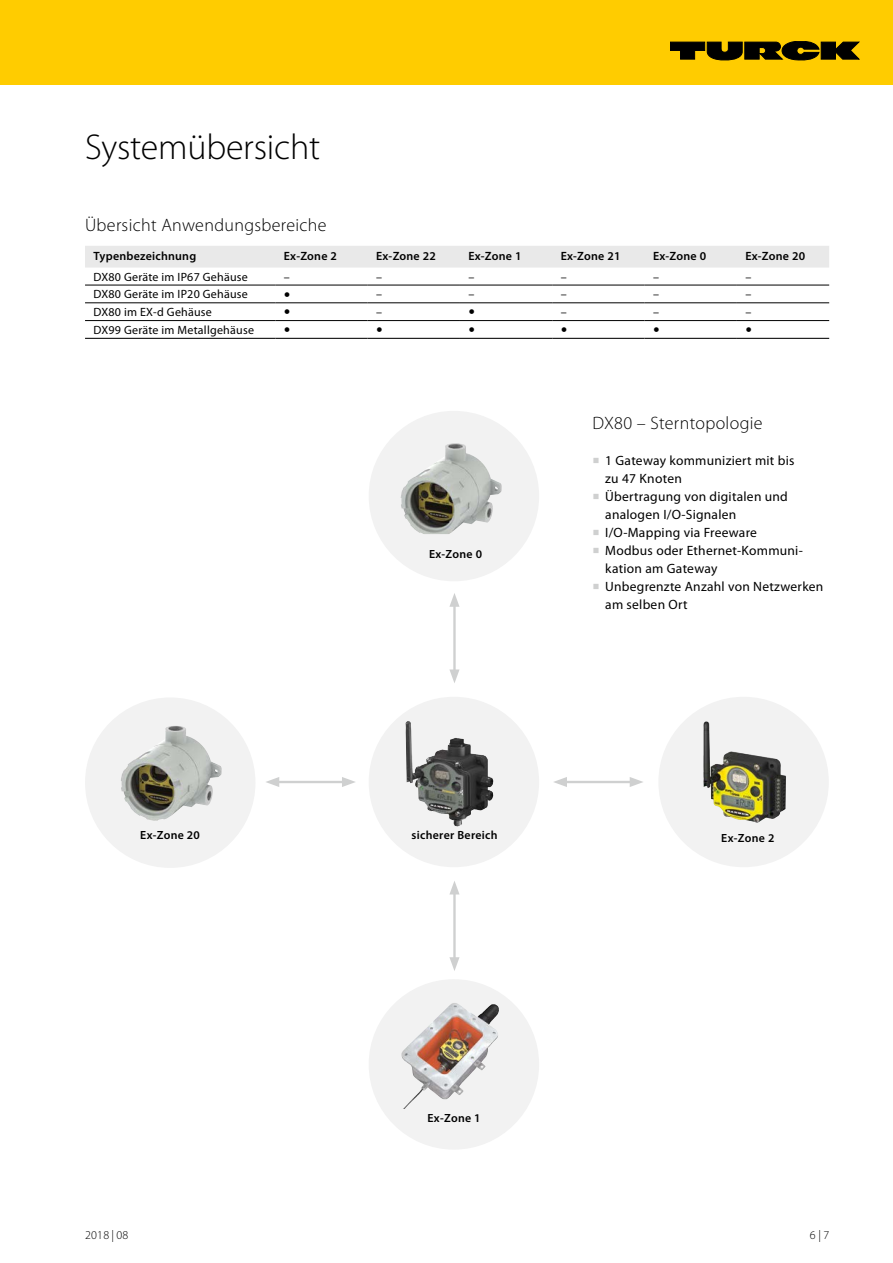
<style>
.page{position:relative;width:893px;height:1263px;background:#fff}
.page>*{position:absolute;margin:0;border:0;box-sizing:border-box;transform-origin:0 0}
.t1{font:300 36px "Myriad Pro";letter-spacing:-.005em;color:#000}
.t2{font:300 18px "Myriad Pro";letter-spacing:.02em;color:#000}
.t3{font:13.5px/18px "Myriad Pro";letter-spacing:.02em;color:#000}
.t4{font:12px "Myriad Pro";letter-spacing:.02em;color:#000}
.t5{font:600 12px "Myriad Pro";letter-spacing:.02em;color:#000}
.t6{font:300 12px "Myriad Pro";letter-spacing:.02em;color:#000}
.t7{font:600 11.85px "Myriad Pro";letter-spacing:.025em;color:#000}
.s1{font-family:"Minion Pro";font-size:18px;color:#cfd0d0}
</style>
<div class="page">
<div style="left:0;top:0;width:893px;height:85px;background:#fc0"></div>
<svg style="left:670px;top:41px;width:189px;height:19px"></svg>
<div style="left:369px;top:979px;width:170px;height:170px;background:#f2f2f2;border-radius:50%"></div>
<div style="left:658px;top:697px;width:171px;height:170px;background:#f2f2f2;border-radius:50%"></div>
<svg style="left:369px;top:411px;width:170px;height:170px;fill:#f2f2f2"></svg>
<div style="left:369px;top:697px;width:170px;height:170px;background:#f2f2f2;border-radius:50%"></div>
<div style="left:85px;top:246px;width:744px;height:22px;background:#e9e9e9"></div>
<hr style="left:85px;top:338px;width:190px;height:1px;background:#000">
<hr style="left:275px;top:338px;width:93px;height:1px;background:#000">
<hr style="left:368px;top:338px;width:92px;height:1px;background:#000">
<hr style="left:460px;top:338px;width:92px;height:1px;background:#000">
<hr style="left:552px;top:338px;width:93px;height:1px;background:#000">
<hr style="left:645px;top:338px;width:92px;height:1px;background:#000">
<hr style="left:737px;top:338px;width:92px;height:1px;background:#000">
<hr style="left:85px;top:320px;width:190px;height:1px;background:#000">
<hr style="left:275px;top:320px;width:93px;height:1px;background:#000">
<hr style="left:368px;top:320px;width:92px;height:1px;background:#000">
<hr style="left:460px;top:320px;width:92px;height:1px;background:#000">
<hr style="left:552px;top:320px;width:93px;height:1px;background:#000">
<hr style="left:645px;top:320px;width:92px;height:1px;background:#000">
<hr style="left:737px;top:320px;width:92px;height:1px;background:#000">
<hr style="left:85px;top:285px;width:190px;height:1px;background:#000">
<hr style="left:275px;top:285px;width:93px;height:1px;background:#000">
<hr style="left:368px;top:285px;width:92px;height:1px;background:#000">
<hr style="left:460px;top:285px;width:92px;height:1px;background:#000">
<hr style="left:552px;top:285px;width:93px;height:1px;background:#000">
<hr style="left:645px;top:285px;width:92px;height:1px;background:#000">
<hr style="left:737px;top:285px;width:92px;height:1px;background:#000">
<hr style="left:85px;top:302px;width:190px;height:1px;background:#000">
<hr style="left:275px;top:302px;width:93px;height:1px;background:#000">
<hr style="left:368px;top:302px;width:92px;height:1px;background:#000">
<hr style="left:460px;top:302px;width:92px;height:1px;background:#000">
<hr style="left:552px;top:302px;width:93px;height:1px;background:#000">
<hr style="left:645px;top:302px;width:92px;height:1px;background:#000">
<hr style="left:737px;top:302px;width:92px;height:1px;background:#000">
<img style="left:405px;top:722px;width:88px;height:105px">
<hr style="left:563px;top:781px;width:71px;height:2px;background:#cfd0d0">
<svg style="left:554px;top:777px;width:13px;height:10px"></svg>
<svg style="left:630px;top:777px;width:13px;height:10px"></svg>
<hr style="left:275px;top:781px;width:71px;height:2px;background:#cfd0d0">
<svg style="left:266px;top:777px;width:13px;height:10px"></svg>
<svg style="left:342px;top:777px;width:13px;height:10px"></svg>
<hr style="left:453px;top:602px;width:3px;height:72px;background:#cfd0d0">
<svg style="left:449px;top:669px;width:11px;height:14px"></svg>
<svg style="left:449px;top:593px;width:11px;height:14px"></svg>
<hr style="left:453px;top:890px;width:3px;height:72px;background:#cfd0d0">
<svg style="left:449px;top:957px;width:11px;height:14px"></svg>
<svg style="left:450px;top:881px;width:9px;height:13px"></svg>
<img style="left:424px;top:443px;width:31px;height:27px">
<img style="left:703px;top:721px;width:83px;height:102px">
<img style="left:401px;top:1003px;width:98px;height:106px">
<svg style="left:85px;top:697px;width:170px;height:171px;fill:#f2f2f2"></svg>
<img style="left:151px;top:726px;width:24px;height:22px">
<h1 class="t1" style="left:85px;top:125px;width:237px">Systemübersicht</h1>
<h2 class="t2" style="left:85px;top:214px;width:243px">Übersicht Anwendungsbereiche</h2>
<p class="t5" style="left:94px;top:248px;width:104px">Typenbezeichnung</p>
<p class="t5" style="left:284px;top:248px;width:55px">Ex-Zone 2</p>
<p class="t5" style="left:376px;top:248px;width:61px">Ex-Zone 22</p>
<p class="t5" style="left:468px;top:248px;width:55px">Ex-Zone 1</p>
<p class="t5" style="left:561px;top:248px;width:61px">Ex-Zone 21</p>
<p class="t5" style="left:653px;top:248px;width:55px">Ex-Zone 0</p>
<p class="t5" style="left:745px;top:248px;width:61px">Ex-Zone 20</p>
<p class="t4" style="left:94px;top:269px;width:156px">DX80 Geräte im IP67 Gehäuse</p>
<p class="t4" style="left:284px;top:269px;width:7px">–</p>
<p class="t4" style="left:376px;top:269px;width:7px">–</p>
<p class="t4" style="left:468px;top:269px;width:7px">–</p>
<p class="t4" style="left:561px;top:269px;width:7px">–</p>
<p class="t4" style="left:653px;top:269px;width:7px">–</p>
<p class="t4" style="left:745px;top:269px;width:7px">–</p>
<p class="t4" style="left:94px;top:287px;width:156px">DX80 Geräte im IP20 Gehäuse</p>
<p class="t4" style="left:376px;top:287px;width:7px">–</p>
<p class="t4" style="left:468px;top:287px;width:7px">–</p>
<p class="t4" style="left:561px;top:287px;width:7px">–</p>
<p class="t4" style="left:653px;top:287px;width:7px">–</p>
<p class="t4" style="left:745px;top:287px;width:7px">–</p>
<p class="t4" style="left:94px;top:305px;width:120px">DX80 im EX-d Gehäuse</p>
<p class="t4" style="left:376px;top:305px;width:7px">–</p>
<p class="t4" style="left:561px;top:305px;width:7px">–</p>
<p class="t4" style="left:653px;top:305px;width:7px">–</p>
<p class="t4" style="left:745px;top:305px;width:7px">–</p>
<p class="t4" style="left:94px;top:322px;width:162px">DX99 Geräte im Metallgehäuse</p>
<p class="t7" style="left:140px;top:828px;width:61px">Ex-Zone 20</p>
<p class="t7" style="left:429px;top:547px;width:55px">Ex-Zone 0</p>
<h2 class="t2" style="left:592px;top:412px;width:172px">DX80 – Sterntopologie</h2>
<p class="t3" style="left:605px;top:451px;width:191px;text-indent:-13px"><span class="s1">■</span> 1 Gateway kommuniziert mit bis zu 47 Knoten</p>
<p class="t3" style="left:605px;top:487px;width:184px;text-indent:-13px"><span class="s1">■</span> Übertragung von digitalen und analogen I/O-Signalen</p>
<p class="t3" style="left:592px;top:523px;width:166px"><span class="s1">■</span> I/O-Mapping via Freeware</p>
<p class="t3" style="left:605px;top:541px;width:199px;text-indent:-13px"><span class="s1">■</span> Modbus oder Ethernet-Kommuni&shy;kation am Gateway</p>
<p class="t3" style="left:605px;top:577px;width:220px;text-indent:-13px"><span class="s1">■</span> Unbegrenzte Anzahl von Netzwerken am selben Ort</p>
<p class="t7" style="left:411px;top:828px;width:88px">sicherer Bereich</p>
<p class="t7" style="left:721px;top:831px;width:55px">Ex-Zone 2</p>
<p class="t7" style="left:428px;top:1110px;width:55px">Ex-Zone 1</p>
<p class="t6" style="left:85px;top:1228px;width:45px">2018 | 08</p>
<p class="t6" style="left:810px;top:1228px;width:21px">6|7</p>
</div>
